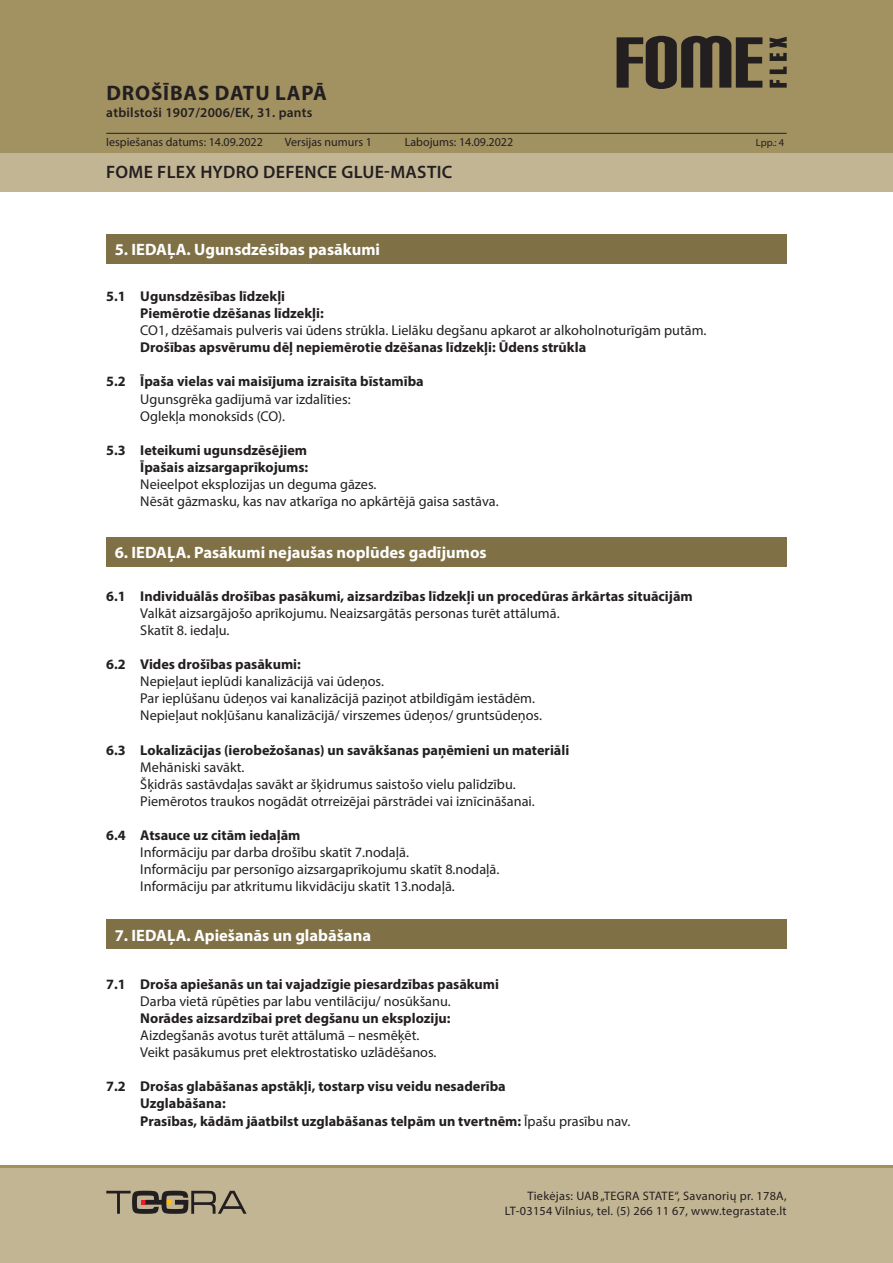
<style>
.page{position:relative;width:893px;height:1263px;background:#fff}
.page>*{position:absolute;margin:0;border:0;box-sizing:border-box;transform-origin:0 0}
.t1{font:700 21px "Myriad Pro";letter-spacing:.04em;color:#231f20}
.t2{font:600 18px "Myriad Pro";letter-spacing:.02em;color:#231f20}
.Skyrius_baltas{font:700 16.5px "Myriad Pro";color:#fff}
.Tekstas_paprastas{font:14.25px "Myriad Pro";color:#231f20}
._1_1_skyrius_Boldas{font:700 14.25px "Myriad Pro";color:#231f20}
.t3{font:600 13.5px "Myriad Pro";letter-spacing:.02em;color:#231f20}
.t4{font:12.3px/14.7px "Myriad Pro";letter-spacing:.025em;color:#231f20;text-align:right}
.t5{font:12px "Myriad Pro";color:#231f20}
.t6{font:10.5px "Myriad Pro";color:#231f20}
.s1{font-weight:400}
</style>
<div class="page">
<div style="left:0;top:0;width:893px;height:191px;background:#a29161"></div>
<div style="left:0;top:153px;width:893px;height:38px;background:#c2b594"></div>
<div style="left:0;top:1165px;width:893px;height:98px;background:#c2b594"></div>
<hr style="left:0;top:1165px;width:893px;height:2px;background:#a29161">
<svg style="left:770px;top:80px;width:17px;height:8px"></svg>
<svg style="left:770px;top:67px;width:17px;height:7px"></svg>
<svg style="left:770px;top:37px;width:17px;height:24px"></svg>
<svg style="left:617px;top:36px;width:145px;height:53px"></svg>
<svg style="left:106px;top:1191px;width:141px;height:23px"></svg>
<hr style="left:106px;top:133px;width:681px;height:1px;background:#231f20">
<div style="left:106px;top:234px;width:681px;height:30px;background:#7f7045"></div>
<div style="left:106px;top:537px;width:681px;height:30px;background:#7f7045"></div>
<div style="left:106px;top:919px;width:681px;height:30px;background:#7f7045"></div>
<h1 class="t1" style="left:107px;top:80px;width:222px">DROŠĪBAS DATU LAPĀ</h1>
<p class="t3" style="left:106px;top:104px;width:208px">atbilstoši 1907/2006/EK, 31. pants</p>
<p class="t5" style="left:106px;top:134px;width:158px">Iespiešanas datums: 14.09.2022</p>
<p class="t5" style="left:285px;top:134px;width:89px">Versijas numurs 1</p>
<p class="t5" style="left:405px;top:134px;width:110px">Labojums: 14.09.2022</p>
<p class="t6" style="left:756px;top:136px;width:30px">Lpp.: 4</p>
<p class="t2" style="left:106px;top:160px;width:348px">FOME FLEX HYDRO DEFENCE GLUE-MASTIC</p>
<p class="Skyrius_baltas" style="left:115px;top:239px;width:267px">5. IEDAĻA. Ugunsdzēsības pasākumi</p>
<p class="_1_1_skyrius_Boldas" style="left:106px;top:287px;width:180px">5.1 Ugunsdzēsības līdzekļi</p>
<p class="_1_1_skyrius_Boldas" style="left:140px;top:304px;width:185px">Piemērotie dzēšanas līdzekļi:</p>
<p class="Tekstas_paprastas" style="left:140px;top:322px;width:568px">CO1, dzēšamais pulveris vai ūdens strūkla. Lielāku degšanu apkarot ar alkoholnoturīgām putām.</p>
<p class="_1_1_skyrius_Boldas" style="left:140px;top:338px;width:447px">Drošības apsvērumu dēļ nepiemērotie dzēšanas līdzekļi: Ūdens strūkla</p>
<p class="_1_1_skyrius_Boldas" style="left:106px;top:372px;width:319px">5.2 Īpaša vielas vai maisījuma izraisīta bīstamība</p>
<p class="Tekstas_paprastas" style="left:140px;top:390px;width:212px">Ugunsgrēka gadījumā var izdalīties:</p>
<p class="Tekstas_paprastas" style="left:140px;top:407px;width:146px">Oglekļa monoksīds (CO).</p>
<p class="_1_1_skyrius_Boldas" style="left:106px;top:441px;width:202px">5.3 Ieteikumi ugunsdzēsējiem</p>
<p class="_1_1_skyrius_Boldas" style="left:140px;top:458px;width:169px">Īpašais aizsargaprīkojums:</p>
<p class="Tekstas_paprastas" style="left:140px;top:475px;width:238px">Neieelpot eksplozijas un deguma gāzes.</p>
<p class="Tekstas_paprastas" style="left:140px;top:493px;width:360px">Nēsāt gāzmasku, kas nav atkarīga no apkārtējā gaisa sastāva.</p>
<p class="Skyrius_baltas" style="left:115px;top:542px;width:373px">6. IEDAĻA. Pasākumi nejaušas noplūdes gadījumos</p>
<p class="_1_1_skyrius_Boldas" style="left:106px;top:587px;width:588px">6.1 Individuālās drošības pasākumi, aizsardzības līdzekļi un procedūras ārkārtas situācijām</p>
<p class="Tekstas_paprastas" style="left:140px;top:604px;width:421px">Valkāt aizsargājošo aprīkojumu. Neaizsargātās personas turēt attālumā.</p>
<p class="Tekstas_paprastas" style="left:140px;top:621px;width:91px">Skatīt 8. iedaļu.</p>
<p class="_1_1_skyrius_Boldas" style="left:106px;top:655px;width:196px">6.2 Vides drošības pasākumi:</p>
<p class="Tekstas_paprastas" style="left:140px;top:673px;width:245px">Nepieļaut ieplūdi kanalizācijā vai ūdeņos.</p>
<p class="Tekstas_paprastas" style="left:140px;top:690px;width:396px">Par ieplūšanu ūdeņos vai kanalizācijā paziņot atbildīgām iestādēm.</p>
<p class="Tekstas_paprastas" style="left:140px;top:707px;width:403px">Nepieļaut nokļūšanu kanalizācijā/ virszemes ūdeņos/ gruntsūdeņos.</p>
<p class="_1_1_skyrius_Boldas" style="left:106px;top:740px;width:464px">6.3 Lokalizācijas (ierobežošanas) un savākšanas paņēmieni un materiāli</p>
<p class="Tekstas_paprastas" style="left:140px;top:758px;width:105px">Mehāniski savākt.</p>
<p class="Tekstas_paprastas" style="left:140px;top:775px;width:377px">Šķidrās sastāvdaļas savākt ar šķidrumus saistošo vielu palīdzību.</p>
<p class="Tekstas_paprastas" style="left:140px;top:792px;width:396px">Piemērotos traukos nogādāt otrreizējai pārstrādei vai iznīcināšanai.</p>
<p class="_1_1_skyrius_Boldas" style="left:106px;top:826px;width:196px">6.4 Atsauce uz citām iedaļām</p>
<p class="Tekstas_paprastas" style="left:140px;top:844px;width:270px">Informāciju par darba drošību skatīt 7.nodaļā.</p>
<p class="Tekstas_paprastas" style="left:140px;top:861px;width:361px">Informāciju par personīgo aizsargaprīkojumu skatīt 8.nodaļā.</p>
<p class="Tekstas_paprastas" style="left:140px;top:878px;width:316px">Informāciju par atkritumu likvidāciju skatīt 13.nodaļā.</p>
<p class="Skyrius_baltas" style="left:115px;top:924px;width:258px">7. IEDAĻA. Apiešanās un glabāšana</p>
<p class="_1_1_skyrius_Boldas" style="left:106px;top:975px;width:394px">7.1 Droša apiešanās un tai vajadzīgie piesardzības pasākumi</p>
<p class="Tekstas_paprastas" style="left:140px;top:992px;width:312px">Darba vietā rūpēties par labu ventilāciju/ nosūkšanu.</p>
<p class="_1_1_skyrius_Boldas" style="left:140px;top:1009px;width:312px">Norādes aizsardzībai pret degšanu un eksploziju:</p>
<p class="Tekstas_paprastas" style="left:140px;top:1026px;width:280px">Aizdegšanās avotus turēt attālumā – nesmēķēt.</p>
<p class="Tekstas_paprastas" style="left:140px;top:1043px;width:298px">Veikt pasākumus pret elektrostatisko uzlādēšanos.</p>
<p class="_1_1_skyrius_Boldas" style="left:106px;top:1077px;width:401px">7.2 Drošas glabāšanas apstākļi, tostarp visu veidu nesaderība</p>
<p class="_1_1_skyrius_Boldas" style="left:140px;top:1094px;width:87px">Uzglabāšana:</p>
<p class="_1_1_skyrius_Boldas" style="left:140px;top:1111px;width:492px">Prasības, kādām jāatbilst uzglabāšanas telpām un tvertnēm: <span class="s1">Īpašu prasību nav.</span></p>
<p class="t4" style="left:505px;top:1188px;width:283px">Tiekėjas: UAB „TEGRA STATE“, Savanorių pr. 178A,<br>LT-03154 Vilnius, tel. (5) 266 11 67, www.tegrastate.lt</p>
</div>
